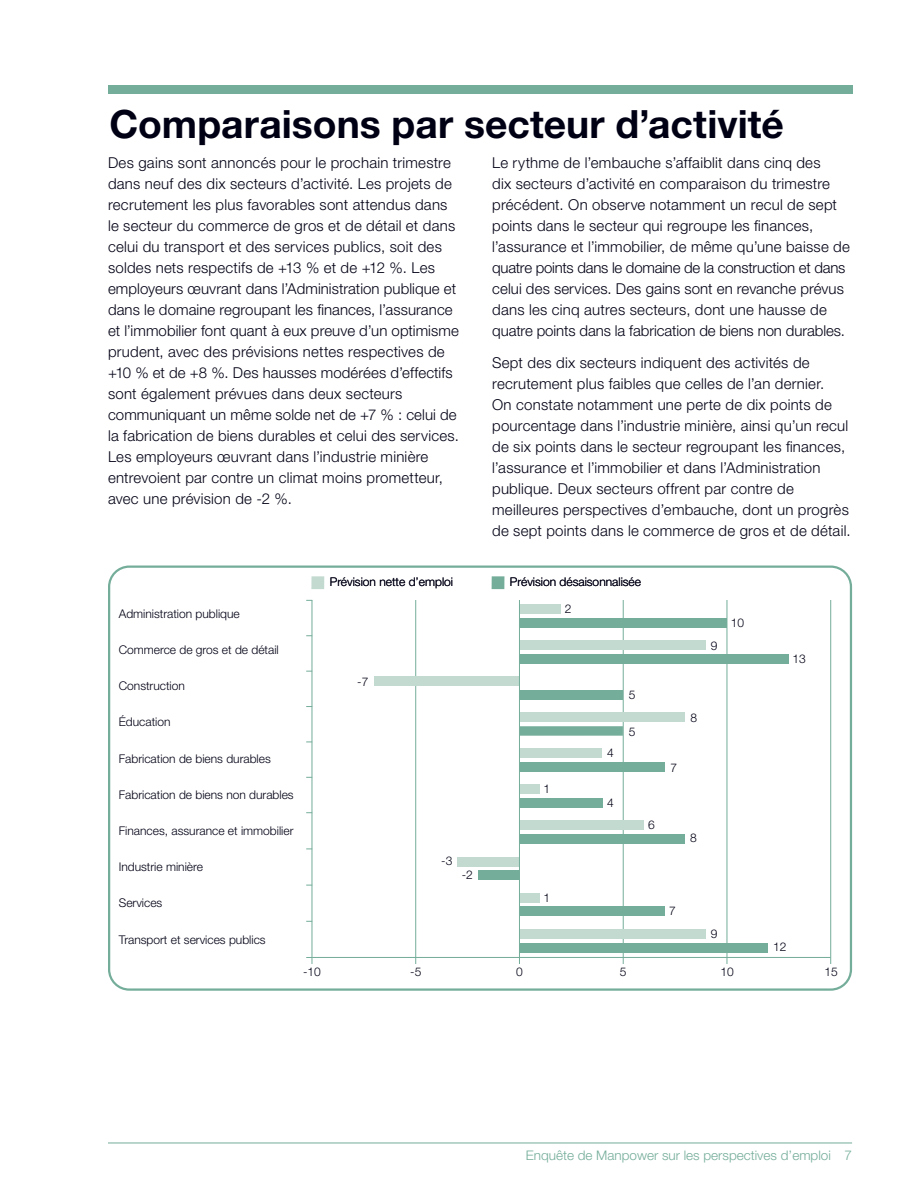
<style>
.page{position:relative;width:918px;height:1188px;background:#fff}
.page>*{position:absolute;margin:0;border:0;box-sizing:border-box;transform-origin:0 0}
.Section_Headings{font:700 39px "Helvetica Neue LT Std";color:#000015}
.TEXT{font:300 15px/21px "Helvetica Neue LT Std";letter-spacing:.015em;color:#000015}
.t1{font:300 13.2px "Helvetica Neue LT Std";color:#74ad99}
.t2{font:300 12px "Helvetica Neue LT Std";color:#000015}
.s1{font-size:13.5px}
</style>
<div class="page">
<hr style="left:108px;top:1143px;width:744px;height:1px;background:#74ad99">
<svg style="left:108px;top:566px;width:744px;height:425px"></svg>
<div style="left:311px;top:576px;width:13px;height:13px;background:#c2dad0"></div>
<div style="left:492px;top:576px;width:12px;height:13px;background:#74ad99"></div>
<hr style="left:312px;top:600px;width:1px;height:364px;background:#74ad99">
<hr style="left:519px;top:600px;width:1px;height:364px;background:#74ad99">
<div style="left:108px;top:85px;width:744px;height:9px;background:#74ad99"></div>
<p class="Section_Headings" style="left:110px;top:100px;width:676px">Comparaisons par secteur d’activité</p>
<p class="TEXT" style="left:492px;top:152px;width:359px">Le rythme de l’embauche s’affaiblit dans cinq des<br>dix secteurs d’activité en comparaison du trimestre précédent. On observe notamment un recul de sept points dans le secteur qui regroupe les finances, l’assurance et l’immobilier, de même qu’une baisse de quatre points dans le domaine de la construction et dans celui des services. Des gains sont en revanche prévus dans les cinq autres secteurs, dont une hausse de quatre points dans la fabrication de biens non durables.</p>
<p class="TEXT" style="left:492px;top:351px;width:360px">Sept des dix secteurs indiquent des activités de recrutement plus faibles que celles de l’an dernier.<br>On constate notamment une perte de dix points de pourcentage dans l’industrie minière, ainsi qu’un recul de six points dans le secteur regroupant les finances, l’assurance et l’immobilier et dans l’Administration publique. Deux secteurs offrent par contre de meilleures perspectives d’embauche, dont un progrès de sept points dans le commerce de gros et de détail.</p>
<p class="TEXT" style="left:108px;top:152px;width:352px">Des gains sont annoncés pour le prochain trimestre dans neuf des dix secteurs d’activité. Les projets de recrutement les plus favorables sont attendus dans le secteur du commerce de gros et de détail et dans celui du transport et des services publics, soit des soldes nets respectifs de +13 % et de +12 %. Les employeurs œuvrant dans l’Administration publique et dans le domaine regroupant les finances, l’assurance et l’immobilier font quant à eux preuve d’un optimisme prudent, avec des prévisions nettes respectives de +10 % et de +8 %. Des hausses modérées d’effectifs sont également prévues dans deux secteurs communiquant un même solde net de +7 % : celui de la fabrication de biens durables et celui des services.<br>Les employeurs œuvrant dans l’industrie minière entrevoient par contre un climat moins prometteur, avec une prévision de -2 %.</p>
<p class="t2" style="left:119px;top:606px;width:123px">Administration publique</p>
<p class="t2" style="left:119px;top:642px;width:162px">Commerce de gros et de détail</p>
<p class="t2" style="left:119px;top:679px;width:68px">Construction</p>
<p class="t2" style="left:119px;top:715px;width:53px">Éducation</p>
<p class="t2" style="left:119px;top:751px;width:154px">Fabrication de biens durables</p>
<p class="t2" style="left:119px;top:787px;width:176px">Fabrication de biens non durables</p>
<p class="t2" style="left:119px;top:823px;width:176px">Finances, assurance et immobilier</p>
<p class="t2" style="left:119px;top:860px;width:86px">Industrie minière</p>
<p class="t2" style="left:119px;top:896px;width:45px">Services</p>
<p class="t2" style="left:119px;top:932px;width:148px">Transport et services publics</p>
<p class="t2" style="left:330px;top:575px;width:125px">Prévision nette d’emploi</p>
<p class="t2" style="left:510px;top:575px;width:133px">Prévision désaisonnalisée</p>
<p class="t2" style="left:357px;top:674px;width:13px">-7</p>
<p class="t2" style="left:441px;top:854px;width:13px">-3</p>
<p class="t2" style="left:462px;top:867px;width:13px">-2</p>
<p class="t2" style="left:565px;top:602px;width:8px">2</p>
<p class="t2" style="left:544px;top:782px;width:8px">1</p>
<p class="t2" style="left:544px;top:890px;width:8px">1</p>
<p class="t2" style="left:607px;top:746px;width:8px">4</p>
<p class="t2" style="left:629px;top:687px;width:8px">5</p>
<p class="t2" style="left:629px;top:724px;width:8px">5</p>
<p class="t2" style="left:607px;top:795px;width:8px">4</p>
<p class="t2" style="left:648px;top:818px;width:8px">6</p>
<p class="t2" style="left:711px;top:638px;width:8px">9</p>
<p class="t2" style="left:731px;top:616px;width:15px">10</p>
<p class="t2" style="left:690px;top:710px;width:8px">8</p>
<p class="t2" style="left:671px;top:760px;width:8px">7</p>
<p class="t2" style="left:690px;top:831px;width:8px">8</p>
<p class="t2" style="left:669px;top:903px;width:8px">7</p>
<p class="t2" style="left:711px;top:926px;width:8px">9</p>
<p class="t2" style="left:303px;top:964px;width:19px">-10</p>
<p class="t2" style="left:410px;top:964px;width:13px">-5</p>
<p class="t2" style="left:516px;top:964px;width:8px">0</p>
<p class="t2" style="left:620px;top:964px;width:8px">5</p>
<p class="t2" style="left:720px;top:964px;width:15px">10</p>
<p class="t2" style="left:793px;top:652px;width:15px">13</p>
<p class="t2" style="left:773px;top:939px;width:15px">12</p>
<p class="t2" style="left:825px;top:964px;width:15px">15</p>
<p class="t1" style="left:526px;top:1148px;width:328px">Enquête de Manpower sur les perspectives d’emploi <span class="s1">7</span></p>
</div>
